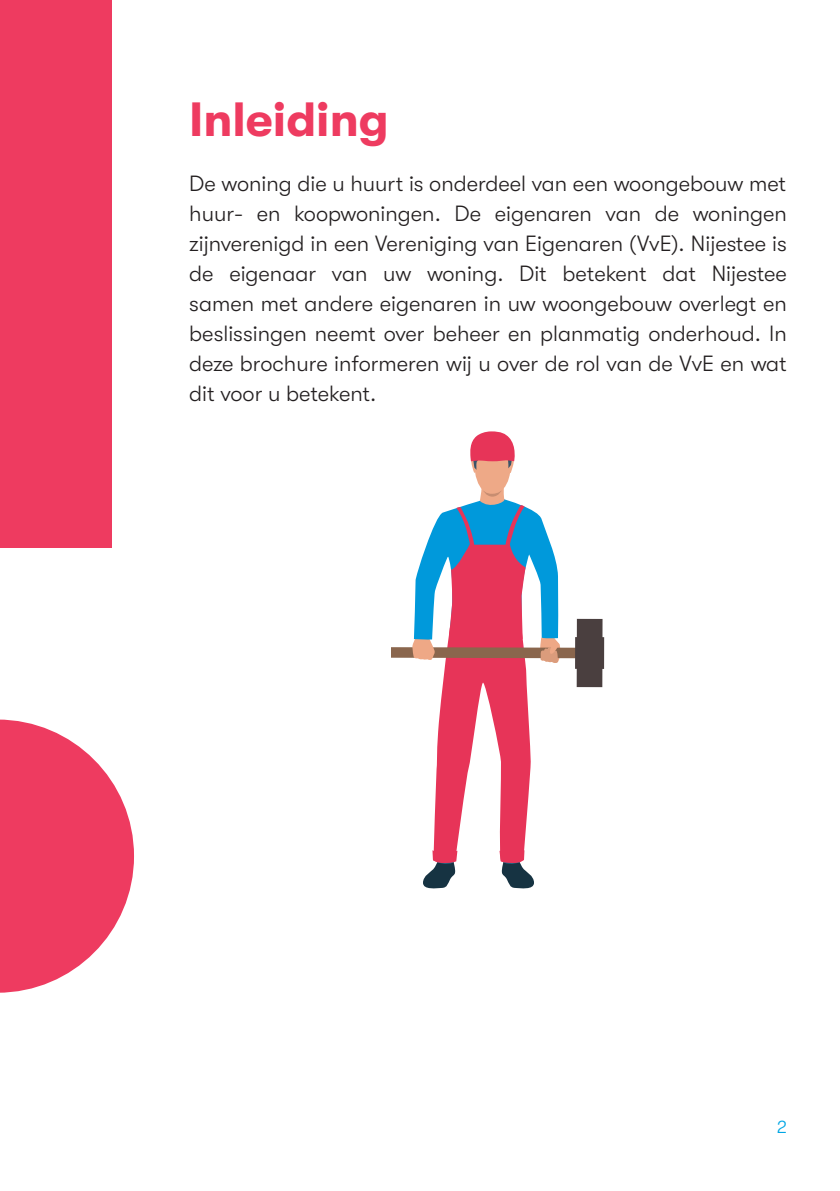
<style>
.page{position:relative;width:840px;height:1191px;background:#fff}
.page>*{position:absolute;margin:0;border:0;box-sizing:border-box;transform-origin:0 0}
.t1{font:700 48px "GT Walsheim";color:#ee3b60}
.t2{font:300 22px/30px "GT Walsheim";color:#231f20;text-align:justify}
.t3{font:300 18px "GT Walsheim";color:#00a6e4}
</style>
<div class="page">
<div style="left:0;top:0;width:111px;height:547px;background:#ee3b60"></div>
<svg style="left:0;top:719px;width:134px;height:273px"></svg>
<div style="left:576px;top:619px;width:26px;height:68px;background:#4a3f3f"></div>
<div style="left:574px;top:637px;width:29px;height:32px;background:#4a3f3f"></div>
<svg style="left:391px;top:431px;width:202px;height:458px"></svg>
<p class="t1" style="left:189px;top:92px;width:201px">Inleiding</p>
<p class="t2" style="left:189px;top:169px;width:598px">De woning die u huurt is onderdeel van een woongebouw met</p>
<p class="t2" style="left:189px;top:199px;width:598px">huur- en koopwoningen. De eigenaren van de woningen zijnverenigd in een Vereniging van Eigenaren (VvE). Nijestee is de eigenaar van uw woning. Dit betekent dat Nijestee samen met andere eigenaren in uw woongebouw overlegt en beslissingen neemt over beheer en planmatig onderhoud. In deze brochure informeren wij u over de rol van de VvE en wat dit voor u betekent.</p>
<p class="t3" style="left:776px;top:1117px;width:12px">2</p>
</div>
